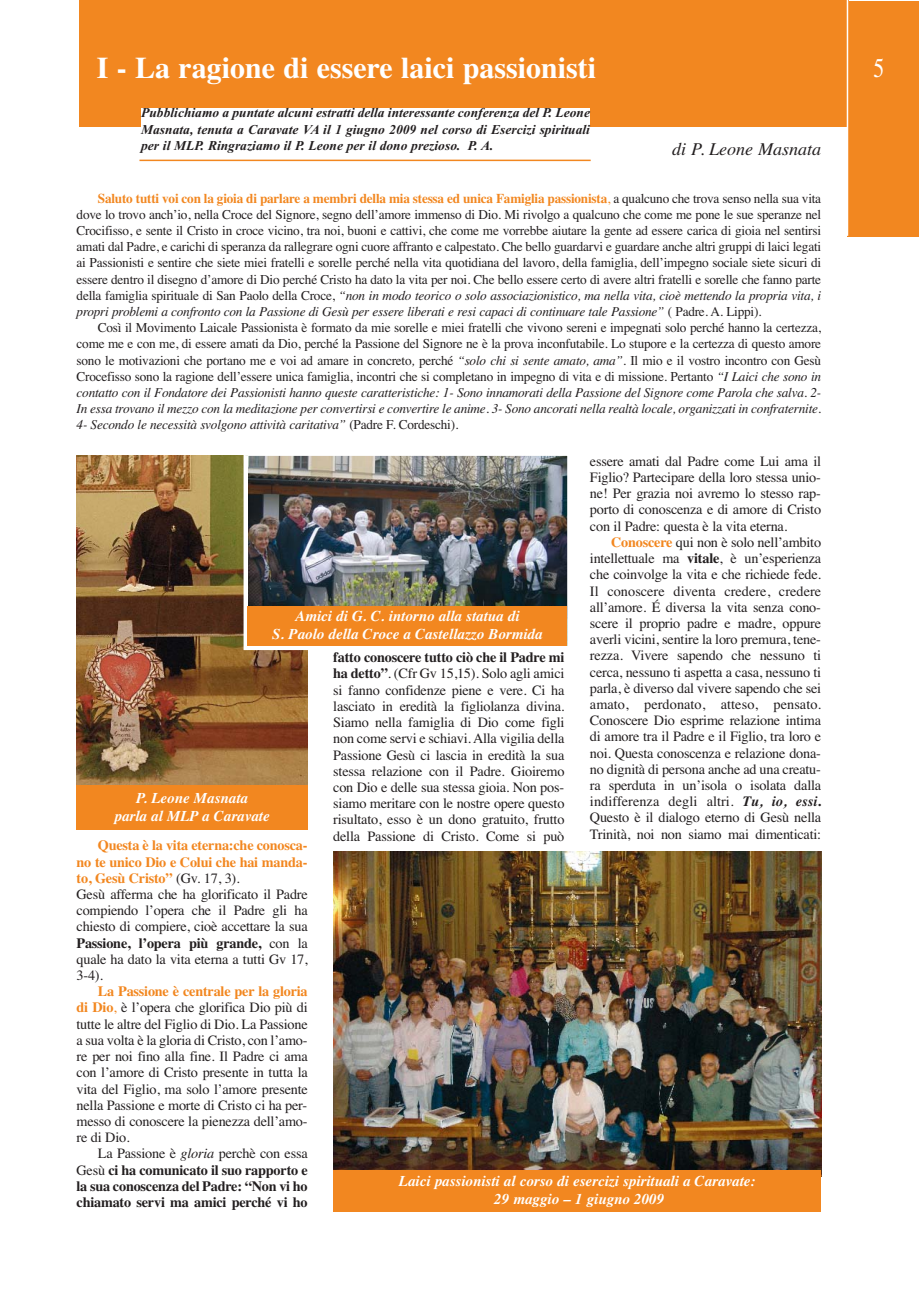
<style>
.page{position:relative;width:919px;height:1289px;background:#fff}
.page>*{position:absolute;margin:0;border:0;box-sizing:border-box;transform-origin:0 0}
.t1{font:700 30px "Times";color:#fff}
.t2{font:27px "Times";color:#fff;scale:.8 1}
.t3{font:italic 18px "Times";color:#231f20}
.t4{font:italic 700 15px/18px "Times";color:#fff;text-align:center}
.t5{font:14.25px/16.2px "Times";letter-spacing:-.015em;color:#231f20;text-align:justify}
.t6{font:700 14.25px/16.2px "Times";letter-spacing:-.015em;color:#231f20;text-align:justify}
.t7{font:13.5px/16.2px "Times";letter-spacing:-.015em;color:#231f20;text-align:justify}
.t8{font:italic 700 13.5px/16.2px "Times New Roman";color:#231f20;text-align:justify}
.s1{font-weight:700;color:#f28720}
.s2{color:#f28720}
.s3{font-style:italic}
.s4{font-weight:700}
.s5{font-weight:700;font-style:italic}
.s6{font-weight:400}
.s7{font-weight:400;font-style:italic}
</style>
<div class="page">
<div style="left:79px;top:0;width:769px;height:127px;background:#f28720"></div>
<div style="left:847px;top:1px;width:71px;height:236px;background:#f28720"></div>
<hr style="left:846px;top:0;width:2px;height:236px;background:#fff">
<div style="left:141px;top:108px;width:449px;height:63px;background:#fff"></div>
<img style="left:77px;top:455px;width:231px;height:330px">
<div style="left:77px;top:785px;width:231px;height:45px;background:#f28720"></div>
<hr style="left:139px;top:160px;width:451px;height:1px;background:#f28720">
<img style="left:248px;top:457px;width:317px;height:149px">
<div style="left:243px;top:454px;width:325px;height:196px;border:2px solid #fff"></div>
<div style="left:248px;top:606px;width:319px;height:40px;background:#f28720"></div>
<img style="left:333px;top:851px;width:488px;height:319px">
<div style="left:333px;top:1170px;width:488px;height:42px;background:#f28720"></div>
<h1 class="t1" style="left:97px;top:57px;width:500px">I - La ragione di essere laici passionisti</h1>
<h2 class="t2" style="left:873px;top:58px;width:15px">5</h2>
<p class="t8" style="left:141px;top:106px;width:450px">Pubblichiamo a puntate alcuni estratti della interessante conferenza del P. Leone Masnata, tenuta a Caravate VA il 1 giugno 2009 nel corso di Esercizi spirituali per il MLP. Ringraziamo il P. Leone per il dono prezioso. P. A.</p>
<p class="t3" style="left:672px;top:142px;width:151px">di P. Leone Masnata</p>
<p class="t7" style="left:77px;top:191px;width:746px;text-indent:21px"><span class="s1">Saluto tutti voi con la gioia di parlare a membri della mia stessa ed unica Famiglia passionista</span><span class="s2">,</span> a qualcuno che trova senso nella sua vita dove lo trovo anch’io, nella Croce del Signore, segno dell’amore immenso di Dio. Mi rivolgo a qualcuno che come me pone le sue speranze nel Crocifisso, e sente il Cristo in croce vicino, tra noi, buoni e cattivi, che come me vorrebbe aiutare la gente ad essere carica di gioia nel sentirsi amati dal Padre, e carichi di speranza da rallegrare ogni cuore affranto e calpestato. Che bello guardarvi e guardare anche altri gruppi di laici legati ai Passionisti e sentire che siete miei fratelli e sorelle perché nella vita quotidiana del lavoro, della famiglia, dell’impegno sociale siete sicuri di essere dentro il disegno d’amore di Dio perché Cristo ha dato la vita per noi. Che bello essere certo di avere altri fratelli e sorelle che fanno parte della famiglia spirituale di San Paolo della Croce, <span class="s3">“non in modo teorico o solo associazionistico, ma nella vita, cioè mettendo la propria vita, i propri problemi a confronto con la Passione di Gesù per essere liberati e resi capaci di continuare tale Passione”</span> ( Padre. A. Lippi)<span class="s3">.</span></p>
<p class="t7" style="left:77px;top:321px;width:746px;text-indent:21px">Così il Movimento Laicale Passionista è formato da mie sorelle e miei fratelli che vivono sereni e impegnati solo perché hanno la certezza, come me e con me, di essere amati da Dio, perché la Passione del Signore ne è la prova inconfutabile. Lo stupore e la certezza di questo amore sono le motivazioni che portano me e voi ad amare in concreto<span class="s3">,</span> perché <span class="s3">“solo chi si sente amato, ama”.</span> Il mio e il vostro incontro con Gesù Crocefisso sono la ragione dell’essere unica famiglia, incontri che si completano in impegno di vita e di missione. Pertanto <span class="s3">“I Laici che sono in contatto con il Fondatore dei Passionisti hanno queste caratteristiche: 1- Sono innamorati della Passione del Signore come Parola che salva. 2- In essa trovano il mezzo con la meditazione per convertirsi e convertire le anime. 3- Sono ancorati nella realtà locale, organizzati in confraternite.<br>4- Secondo le necessità svolgono attività caritativa”</span> (Padre F. Cordeschi).</p>
<p class="t5" style="left:590px;top:454px;width:233px">essere amati dal Padre come Lui ama il Figlio? Partecipare della loro stessa unio&shy;ne! Per grazia noi avremo lo stesso rap&shy;porto di conoscenza e di amore di Cristo con il Padre: questa è la vita eterna.</p>
<p class="t5" style="left:590px;top:535px;width:233px;text-indent:21px"><span class="s1">Conoscere</span> qui non è solo nell’ambito intellettuale ma <span class="s4">vitale</span>, è un’esperienza che coinvolge la vita e che richiede fede.<br>Il conoscere diventa credere, credere all’amore. É diversa la vita senza cono&shy;scere il proprio padre e madre, oppure averli vicini, sentire la loro premura, tene&shy;rezza. Vivere sapendo che nessuno ti cerca, nessuno ti aspetta a casa, nessuno ti parla, è diverso dal vivere sapendo che sei amato, perdonato, atteso, pensato.<br>Conoscere Dio esprime relazione intima di amore tra il Padre e il Figlio, tra loro e noi. Questa conoscenza e relazione dona&shy;no dignità di persona anche ad una creatu&shy;ra sperduta in un’isola o isolata dalla indifferenza degli altri. <span class="s5">Tu, io, essi</span><span class="s4">.<br></span>Questo è il dialogo eterno di Gesù nella Trinità, noi non siamo mai dimenticati:</p>
<p class="t4" style="left:272px;top:608px;width:272px">Amici di G. C. intorno alla statua di<br>S. Paolo della Croce a Castellazzo Bormida</p>
<p class="t5" style="left:333px;top:650px;width:233px"><span class="s4">fatto conoscere tutto ciò che il Padre mi ha detto”</span>. (Cfr Gv 15,15). Solo agli amici si fanno confidenze piene e vere. Ci ha lasciato in eredità la figliolanza divina.<br>Siamo nella famiglia di Dio come figli non come servi e schiavi. Alla vigilia della Passione Gesù ci lascia in eredità la sua stessa relazione con il Padre. Gioiremo con Dio e delle sua stessa gioia. Non pos&shy;siamo meritare con le nostre opere questo risultato, esso è un dono gratuito, frutto della Passione di Cristo. Come si può</p>
<p class="t4" style="left:114px;top:790px;width:157px">P. Leone Masnata<br>parla al MLP a Caravate</p>
<p class="t5" style="left:77px;top:838px;width:233px;text-align:left;text-indent:21px"><span class="s1">Questa è la vita eterna:che conosca&shy;no te unico Dio e Colui che hai manda&shy;to, Gesù Cristo”</span> (Gv. 17, 3).<br>Gesù afferma che ha glorificato il Padre compiendo l’opera che il Padre gli ha chiesto di compiere, cioè accettare la sua <span class="s4">Passione, l’opera più grande,</span> con la quale ha dato la vita eterna a tutti Gv 17, 3-4).</p>
<p class="t5" style="left:77px;top:984px;width:233px;text-indent:21px"><span class="s1">La Passione è centrale per la gloria di Dio</span><span class="s2">,</span> è l’opera che glorifica Dio più di tutte le altre del Figlio di Dio. La Passione a sua volta è la gloria di Cristo, con l’amo&shy;re per noi fino alla fine. Il Padre ci ama con l’amore di Cristo presente in tutta la vita del Figlio, ma solo l’amore presente nella Passione e morte di Cristo ci ha per&shy;messo di conoscere la pienezza dell’amo&shy;re di Dio.</p>
<p class="t6" style="left:77px;top:1146px;width:233px;text-indent:21px"><span class="s6">La Passione è</span> <span class="s7">gloria</span> <span class="s6">perchè con essa Gesù</span> ci ha comunicato il suo rapporto e la sua conoscenza del Padre: “Non vi ho chiamato servi ma amici perché vi ho</p>
<p class="t4" style="left:399px;top:1173px;width:358px">Laici passionisti al corso di esercizi spirituali a Caravate:<br>29 maggio – 1 giugno 2009</p>
</div>
